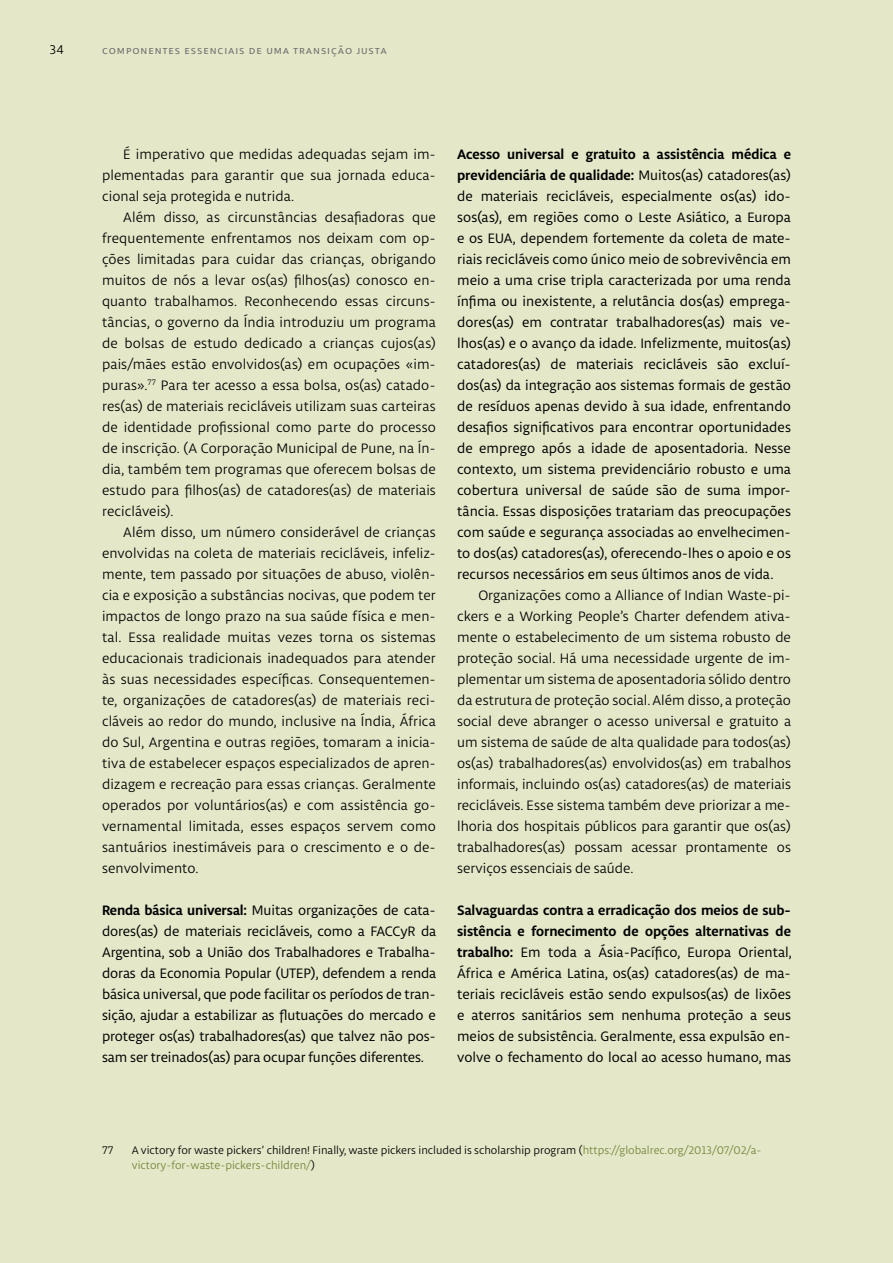
<style>
.page{position:relative;width:893px;height:1263px;background:#e4e8c8}
.page>*{position:absolute;margin:0;border:0;box-sizing:border-box;transform-origin:0 0}
.t1{font:14.55px/21px "Libertad";letter-spacing:.005em;color:#000;text-align:justify}
.t2{font:14.55px/21px "Libertad";letter-spacing:-.005em;color:#000;text-align:justify}
.t3{font:13.5px "Libertad";color:#000}
.t4{font:12px "Libertad";letter-spacing:.075em;color:#706f6f}
.t5{font:11.7px/15px "Libertad";color:#000}
.s1{font-weight:700}
.s2{color:#74843c}
</style>
<div class="page">
<p class="t3" style="left:50px;top:41px;width:16px">34</p>
<p class="t4" style="left:102px;top:43px;width:286px">componentes essenciais de uma transição justa</p>
<p class="t1" style="left:102px;top:143px;width:335px;text-indent:21px">É imperativo que medidas adequadas sejam im&shy;plementadas para garantir que sua jornada educa&shy;cional seja protegida e nutrida.</p>
<p class="t1" style="left:102px;top:206px;width:335px;text-indent:21px">Além disso, as circunstâncias desafiadoras que frequentemente enfrentamos nos deixam com op&shy;ções limitadas para cuidar das crianças, obrigando muitos de nós a levar os(as) filhos(as) conosco en&shy;quanto trabalhamos. Reconhecendo essas circuns&shy;tâncias, o governo da Índia introduziu um programa de bolsas de estudo dedicado a crianças cujos(as) pais/mães estão envolvidos(as) em ocupações «im&shy;puras».<sup>77</sup> Para ter acesso a essa bolsa, os(as) catado&shy;res(as) de materiais recicláveis utilizam suas carteiras de identidade profissional como parte do processo de inscrição. (A Corporação Municipal de Pune, na Ín&shy;dia, também tem programas que oferecem bolsas de estudo para filhos(as) de catadores(as) de materiais recicláveis).</p>
<p class="t1" style="left:102px;top:521px;width:335px;text-indent:21px">Além disso, um número considerável de crianças envolvidas na coleta de materiais recicláveis, infeliz&shy;mente, tem passado por situações de abuso, violên&shy;cia e exposição a substâncias nocivas, que podem ter impactos de longo prazo na sua saúde física e men&shy;tal. Essa realidade muitas vezes torna os sistemas educacionais tradicionais inadequados para atender às suas necessidades específicas. Consequentemen&shy;te, organizações de catadores(as) de materiais reci&shy;cláveis ao redor do mundo, inclusive na Índia, África do Sul, Argentina e outras regiões, tomaram a inicia&shy;tiva de estabelecer espaços especializados de apren&shy;dizagem e recreação para essas crianças. Geralmente operados por voluntários(as) e com assistência go&shy;vernamental limitada, esses espaços servem como santuários inestimáveis para o crescimento e o de&shy;senvolvimento.</p>
<p class="t2" style="left:102px;top:899px;width:336px"><span class="s1">Renda básica universal:</span> Muitas organizações de cata&shy;dores(as) de materiais recicláveis, como a FACCyR da Argentina, sob a União dos Trabalhadores e Trabalha&shy;doras da Economia Popular (UTEP), defendem a renda básica universal, que pode facilitar os períodos de tran&shy;sição, ajudar a estabilizar as flutuações do mercado e proteger os(as) trabalhadores(as) que talvez não pos&shy;sam ser treinados(as) para ocupar funções diferentes.</p>
<p class="t2" style="left:457px;top:143px;width:335px"><span class="s1">Acesso universal e gratuito a assistência médica e previdenciária de qualidade:</span> Muitos(as) catadores(as) de materiais recicláveis, especialmente os(as) ido&shy;sos(as), em regiões como o Leste Asiático, a Europa e os EUA, dependem fortemente da coleta de mate&shy;riais recicláveis como único meio de sobrevivência em meio a uma crise tripla caracterizada por uma renda ínfima ou inexistente, a relutância dos(as) emprega&shy;dores(as) em contratar trabalhadores(as) mais ve&shy;lhos(as) e o avanço da idade. Infelizmente, muitos(as) catadores(as) de materiais recicláveis são excluí&shy;dos(as) da integração aos sistemas formais de gestão de resíduos apenas devido à sua idade, enfrentando desafios significativos para encontrar oportunidades de emprego após a idade de aposentadoria. Nesse contexto, um sistema previdenciário robusto e uma cobertura universal de saúde são de suma impor&shy;tância. Essas disposições tratariam das preocupações com saúde e segurança associadas ao envelhecimen&shy;to dos(as) catadores(as), oferecendo-lhes o apoio e os recursos necessários em seus últimos anos de vida.</p>
<p class="t1" style="left:457px;top:584px;width:336px;text-indent:21px">Organizações como a Alliance of Indian Waste-pi&shy;ckers e a Working People’s Charter defendem ativa&shy;mente o estabelecimento de um sistema robusto de proteção social. Há uma necessidade urgente de im&shy;plementar um sistema de aposentadoria sólido dentro da estrutura de proteção social. Além disso, a proteção social deve abranger o acesso universal e gratuito a um sistema de saúde de alta qualidade para todos(as) os(as) trabalhadores(as) envolvidos(as) em trabalhos informais, incluindo os(as) catadores(as) de materiais recicláveis. Esse sistema também deve priorizar a me&shy;lhoria dos hospitais públicos para garantir que os(as) trabalhadores(as) possam acessar prontamente os serviços essenciais de saúde.</p>
<p class="t2" style="left:457px;top:899px;width:336px"><span class="s1">Salvaguardas contra a erradicação dos meios de sub&shy;sistência e fornecimento de opções alternativas de trabalho:</span> Em toda a Ásia-Pacífico, Europa Oriental, África e América Latina, os(as) catadores(as) de ma&shy;teriais recicláveis estão sendo expulsos(as) de lixões e aterros sanitários sem nenhuma proteção a seus meios de subsistência. Geralmente, essa expulsão en&shy;volve o fechamento do local ao acesso humano, mas</p>
<p class="t5" style="left:102px;top:1143px;width:13px">77</p>
<p class="t5" style="left:132px;top:1143px;width:631px">A victory for waste pickers’ children! Finally, waste pickers included is scholarship program (<span class="s2">https://globalrec.org/2013/07/02/a&shy;victory-for-waste-pickers-children/</span>)</p>
</div>
